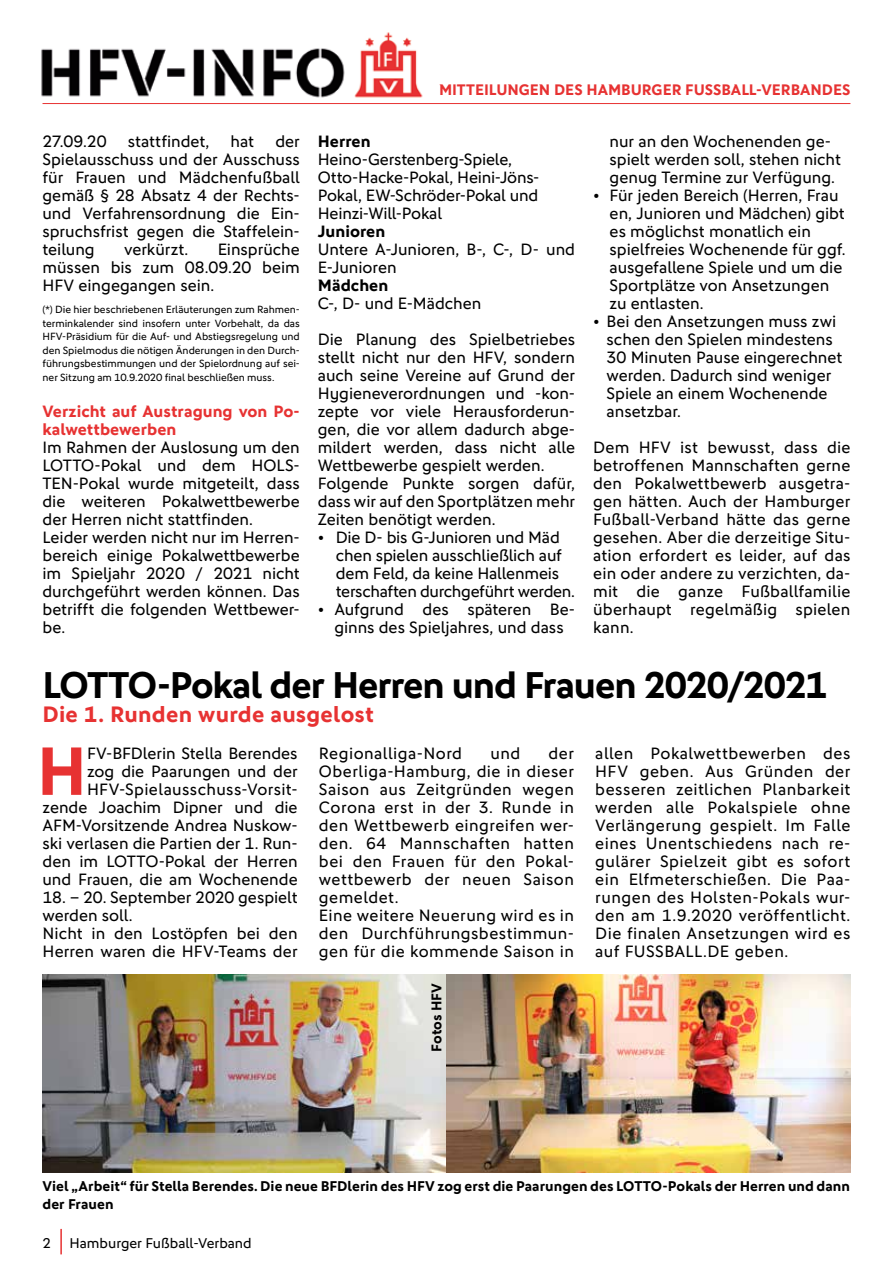
<style>
.page{position:relative;width:893px;height:1263px;background:#fff}
.page>*{position:absolute;margin:0;border:0;box-sizing:border-box;transform-origin:0 0}
.t1{font:700 68.7px "DFB Sans";color:#e73232}
.t2{font:700 37.5px "DFB Sans";letter-spacing:-.035em;color:#000}
.t3{font:700 22.5px "DFB Sans";letter-spacing:.01em;color:#e73232}
.t4{font:16.5px/18px "DFB Sans";color:#000}
.t5{font:16.5px/18px "DFB Sans";letter-spacing:.03em;color:#000}
.t6{font:700 16.5px/18px "DFB Sans";color:#e73232}
.t7{font:700 16.5px "DFB Sans";color:#000}
.t8{font:700 15.3px "DFB Sans";color:#e73232}
.t9{font:700 14.25px/18px "DFB Sans";letter-spacing:.005em;color:#000}
.t10{font:14.25px "DFB Sans";color:#000}
.t11{font:10.5px/13.5px "DFB Sans";letter-spacing:-.005em;color:#000;text-align:justify}
</style>
<div class="page">
<hr style="left:60px;top:1229px;width:2px;height:25px;background:#e73232">
<img style="left:41px;top:32px;width:382px;height:66px">
<hr style="left:43px;top:103px;width:807px;height:1px;background:#e73232">
<img style="left:43px;top:975px;width:807px;height:198px">
<p class="t8" style="left:439px;top:80px;width:413px">MITTEILUNGEN DES HAMBURGER FUSSBALL-VERBANDES</p>
<p class="t4" style="left:43px;top:132px;width:66px">27.09.20</p>
<p class="t4" style="left:128px;top:132px;width:83px">stattfindet,</p>
<p class="t4" style="left:231px;top:132px;width:25px">hat</p>
<p class="t4" style="left:43px;top:132px;width:259px;text-align:justify;text-indent:233px">der Spielausschuss und der Ausschuss für Frauen und Mädchenfußball gemäß § 28 Absatz 4 der Rechts&shy;und Verfahrensordnung die Ein&shy;spruchsfrist gegen die Staffelein&shy;teilung</p>
<p class="t4" style="left:610px;top:132px;width:233px">nur an den Wochenenden ge&shy;spielt werden soll, stehen nicht genug Termine zur Verfügung.</p>
<p class="t4" style="left:610px;top:186px;width:238px;text-indent:-16px">• Für jeden Bereich (Herren, Frau en, Junioren und Mädchen) gibt es möglichst monatlich ein spielfreies Wochenende für ggf. ausgefallene Spiele und um die<br>Sportplätze von Ansetzungen zu entlasten.</p>
<p class="t4" style="left:607px;top:312px;width:237px;text-indent:-13px">• Bei den Ansetzungen muss zwi schen den Spielen mindestens<br>30 Minuten Pause eingerechnet werden. Dadurch sind weniger<br>Spiele an einem Wochenende ansetzbar.</p>
<p class="t4" style="left:593px;top:438px;width:259px;text-align:justify">Dem HFV ist bewusst, dass die betroffenen Mannschaften gerne den Pokalwettbewerb ausgetra&shy;gen hätten. Auch der Hamburger Fußball-Verband hätte das gerne gesehen. Aber die derzeitige Situ&shy;ation erfordert es leider, auf das ein oder andere zu verzichten, da&shy;mit die ganze Fußballfamilie überhaupt regelmäßig spielen kann.</p>
<h2 class="t2" style="left:43px;top:663px;width:786px">LOTTO-Pokal der Herren und Frauen 2020/2021</h2>
<h3 class="t3" style="left:43px;top:701px;width:333px">Die 1. Runden wurde ausgelost</h3>
<h1 class="t1" style="left:37px;top:730px;width:52px">H</h1>
<p class="t7" style="left:318px;top:131px;width:54px">Herren</p>
<p class="t4" style="left:318px;top:150px;width:223px">Heino-Gerstenberg-Spiele,<br>Otto-Hacke-Pokal, Heini-Jöns-<br>Pokal, EW-Schröder-Pokal und<br>Heinzi-Will-Pokal</p>
<p class="t7" style="left:318px;top:221px;width:69px">Junioren</p>
<p class="t4" style="left:318px;top:240px;width:259px">Untere A-Junioren, B-, C-, D- und<br>E-Junioren</p>
<p class="t7" style="left:318px;top:275px;width:72px">Mädchen</p>
<p class="t4" style="left:318px;top:285px;width:259px;line-height:36px">C-, D- und E-Mädchen<br>Die Planung des Spielbetriebes</p>
<p class="t4" style="left:318px;top:348px;width:259px">stellt nicht nur den HFV, sondern auch seine Vereine auf Grund der<br>Hygieneverordnungen und -kon&shy;zepte vor viele Herausforderun&shy;gen, die vor allem dadurch abge&shy;mildert werden, dass nicht alle<br>Wettbewerbe gespielt werden.<br>Folgende Punkte sorgen dafür, dass wir auf den Sportplätzen mehr<br>Zeiten benötigt werden.</p>
<p class="t4" style="left:336px;top:528px;width:241px;text-indent:-18px">• Die D- bis G-Junioren und Mäd chen spielen ausschließlich auf dem Feld, da keine Hallenmeis terschaften durchgeführt werden.</p>
<p class="t4" style="left:318px;top:600px;width:259px;text-align:center">• Aufgrund des späteren Be&shy;ginns des Spieljahres, und dass</p>
<p class="t4" style="left:43px;top:240px;width:259px;text-align:justify;text-indent:175px">Einsprüche müssen bis zum 08.09.20 beim HFV eingegangen sein.</p>
<p class="t11" style="left:43px;top:303px;width:259px">(*) Die hier beschriebenen Erläuterungen zum Rahmen&shy;terminkalender sind insofern unter Vorbehalt, da das HFV-Präsidium für die Auf- und Abstiegsregelung und den Spielmodus die nötigen Änderungen in den Durch&shy;führungsbestimmungen und der Spielordnung auf sei&shy;ner Sitzung am 10.9.2020 final beschließen muss.</p>
<p class="t6" style="left:43px;top:402px;width:259px">Verzicht auf Austragung von Po&shy;kalwettbewerben</p>
<p class="t4" style="left:43px;top:438px;width:259px">Im Rahmen der Auslosung um den<br>LOTTO-Pokal und dem HOLS-<br>TEN-Pokal wurde mitgeteilt, dass die weiteren Pokalwettbewerbe der Herren nicht stattfinden.<br>Leider werden nicht nur im Herren&shy;bereich einige Pokalwettbewerbe im Spieljahr 2020 / 2021 nicht durchgeführt werden können. Das betrifft die folgenden Wettbewer&shy;be.</p>
<p class="t4" style="left:124px;top:240px;width:66px">verkürzt.</p>
<p class="t4" style="left:43px;top:744px;width:257px;text-align:right">FV-BFDlerin Stella Berendes<br>zog die Paarungen und der<br>HFV-Spielausschuss-Vorsit&shy;zende Joachim Dipner und die<br>AFM-Vorsitzende Andrea Nuskow&shy;ski verlasen die Partien der 1. Run&shy;den im LOTTO-Pokal der Herren und Frauen, die am Wochenende</p>
<p class="t4" style="left:43px;top:888px;width:257px">18. – 20. September 2020 gespielt werden soll.<br>Nicht in den Lostöpfen bei den<br>Herren waren die HFV-Teams der</p>
<p class="t5" style="left:319px;top:744px;width:257px;text-indent:230px">der<br>Oberliga-Hamburg, die in dieser<br>Saison aus Zeitgründen wegen<br>Corona erst in der 3. Runde in den Wettbewerb eingreifen wer&shy;den. 64 Mannschaften hatten bei den Frauen für den Pokal&shy;wettbewerb der neuen Saison gemeldet.<br>Eine weitere Neuerung wird es in den Durchführungsbestimmun&shy;gen für die kommende Saison in</p>
<p class="t4" style="left:595px;top:744px;width:257px;text-align:justify">allen Pokalwettbewerben des HFV geben. Aus Gründen der besseren zeitlichen Planbarkeit werden alle Pokalspiele ohne Verlängerung gespielt. Im Falle eines Unentschiedens nach re&shy;gulärer Spielzeit gibt es sofort ein Elfmeterschießen. Die Paa&shy;rungen des Holsten-Pokals wur&shy;den am 1.9.2020 veröffentlicht.<br>Die finalen Ansetzungen wird es auf FUSSBALL.DE geben.</p>
<p class="t5" style="left:319px;top:744px;width:145px">Regionalliga-Nord</p>
<p class="t4" style="left:490px;top:744px;width:31px">und</p>
<p class="t9" style="left:427px;top:1051px;width:70px;rotate:-90deg">Fotos HFV</p>
<p class="t9" style="left:43px;top:1177px;width:809px">Viel „Arbeit“ für Stella Berendes. Die neue BFDlerin des HFV zog erst die Paarungen des LOTTO-Pokals der Herren und dann der Frauen</p>
<p class="t10" style="left:43px;top:1235px;width:10px">2</p>
<p class="t10" style="left:69px;top:1235px;width:184px">Hamburger Fußball-Verband</p>
</div>
